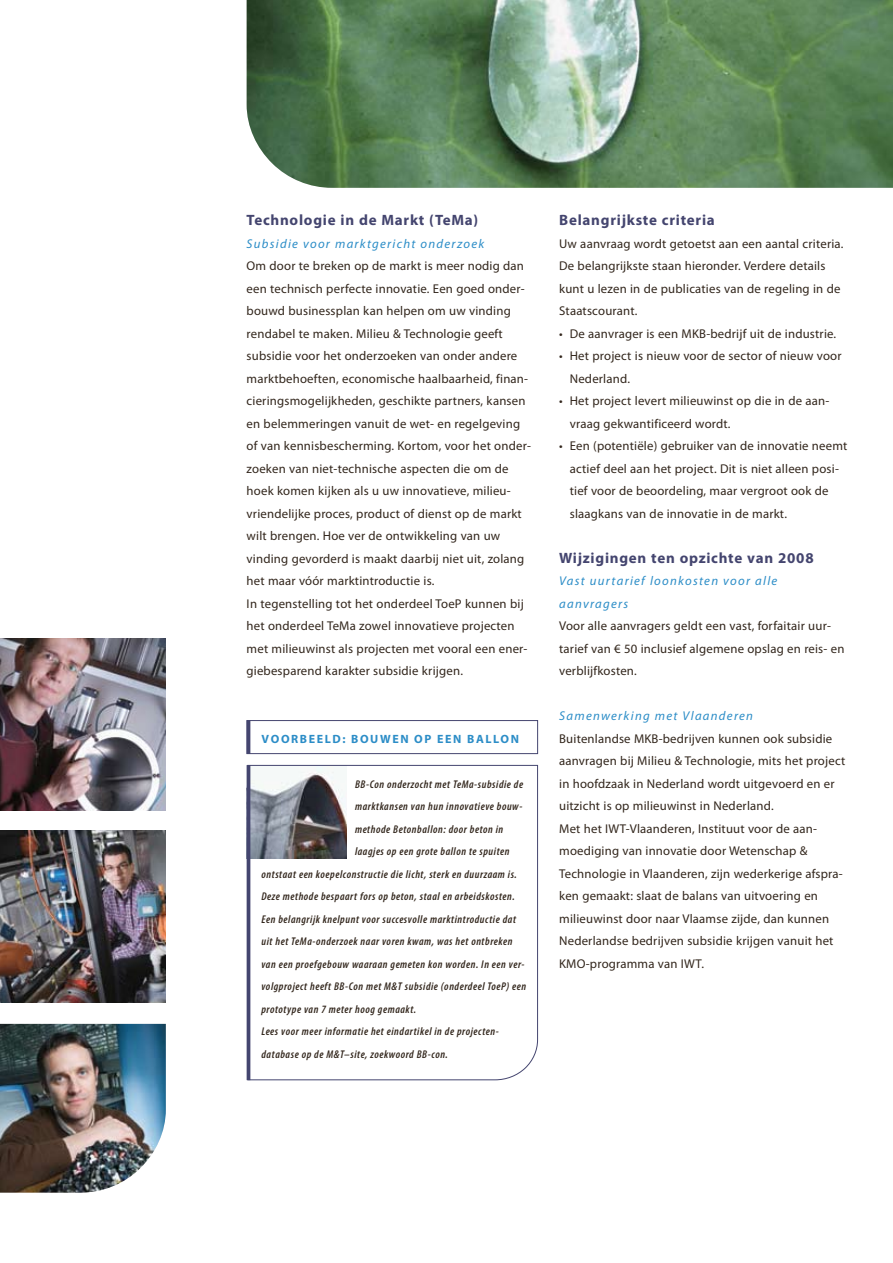
<style>
.page{position:relative;width:893px;height:1263px;background:#fff}
.page>*{position:absolute;margin:0;border:0;box-sizing:border-box;transform-origin:0 0}
.t1{font:700 15px "Myriad Pro";letter-spacing:.05em;color:#44456f}
.t2{font:12.75px/22.5px "Myriad Pro";letter-spacing:.015em;color:#32261c}
.t3{font:italic 12.75px/22.5px "Myriad Pro";letter-spacing:.1em;color:#2c8dc7}
.t4{font:700 12px "Myriad Pro";letter-spacing:.135em;color:#2c8dc7}
.t5{font:italic 600 condensed 11.25px "Myriad Pro";letter-spacing:.05em;color:#32261c}
</style>
<div class="page">
<img style="left:0;top:1024px;width:166px;height:169px">
<img style="left:0;top:638px;width:166px;height:173px">
<img style="left:0;top:830px;width:166px;height:172px">
<img style="left:247px;top:0;width:646px;height:188px">
<div style="left:247px;top:720px;width:291px;height:34px;border:1px solid #44456f"></div>
<hr style="left:247px;top:720px;width:3px;height:34px;background:#44456f">
<svg style="left:250px;top:765px;width:288px;height:315px"></svg>
<hr style="left:247px;top:765px;width:3px;height:315px;background:#44456f">
<p class="t1" style="left:247px;top:210px;width:233px">Technologie in de Markt (TeMa)</p>
<p class="t3" style="left:247px;top:232px;width:239px">Subsidie voor marktgericht onderzoek</p>
<p class="t2" style="left:247px;top:254px;width:286px">Om door te breken op de markt is meer nodig dan een technisch perfecte innovatie. Een goed onder&shy;bouwd businessplan kan helpen om uw vinding rendabel te maken. Milieu &amp; Technologie geeft subsidie voor het onderzoeken van onder andere marktbehoeften, economische haalbaarheid, finan&shy;cieringsmogelijkheden, geschikte partners, kansen en belemmeringen vanuit de wet- en regelgeving of van kennisbescherming. Kortom, voor het onder&shy;zoeken van niet-technische aspecten die om de hoek komen kijken als u uw innovatieve, milieu&shy;vriendelijke proces, product of dienst op de markt wilt brengen. Hoe ver de ontwikkeling van uw vinding gevorderd is maakt daarbij niet uit, zolang het maar vóór marktintroductie is.<br>In tegenstelling tot het onderdeel ToeP kunnen bij het onderdeel TeMa zowel innovatieve projecten met milieuwinst als projecten met vooral een ener&shy;giebesparend karakter subsidie krijgen.</p>
<p class="t4" style="left:262px;top:731px;width:259px">Voorbeeld: Bouwen op een ballon</p>
<p class="t5" style="left:355px;top:778px;width:170px">BB-Con onderzocht met TeMa-subsidie de</p>
<p class="t5" style="left:355px;top:800px;width:169px">marktkansen van hun innovatieve bouw-</p>
<p class="t5" style="left:355px;top:823px;width:150px">methode Betonballon: door beton in</p>
<p class="t5" style="left:355px;top:845px;width:156px">laagjes op een grote ballon te spuiten</p>
<p class="t5" style="left:261px;top:868px;width:257px">ontstaat een koepelconstructie die licht, sterk en duurzaam is.</p>
<p class="t5" style="left:261px;top:890px;width:255px">Deze methode bespaart fors op beton, staal en arbeidskosten.</p>
<p class="t5" style="left:261px;top:913px;width:256px">Een belangrijk knelpunt voor succesvolle marktintroductie dat</p>
<p class="t5" style="left:261px;top:935px;width:252px">uit het TeMa-onderzoek naar voren kwam, was het ontbreken</p>
<p class="t5" style="left:261px;top:958px;width:265px">van een proefgebouw waaraan gemeten kon worden. In een ver-</p>
<p class="t5" style="left:261px;top:980px;width:266px">volgproject heeft BB-Con met M&amp;T subsidie (onderdeel ToeP) een</p>
<p class="t5" style="left:261px;top:1003px;width:156px">prototype van 7 meter hoog gemaakt.</p>
<p class="t5" style="left:261px;top:1025px;width:238px">Lees voor meer informatie het eindartikel in de projecten-</p>
<p class="t5" style="left:261px;top:1048px;width:188px">database op de M&amp;T–site, zoekwoord BB-con.</p>
<p class="t1" style="left:559px;top:210px;width:157px">Belangrijkste criteria</p>
<p class="t2" style="left:559px;top:232px;width:286px">Uw aanvraag wordt getoetst aan een aantal criteria.<br>De belangrijkste staan hieronder. Verdere details kunt u lezen in de publicaties van de regeling in de Staatscourant.</p>
<p class="t2" style="left:559px;top:322px;width:279px">• De aanvrager is een MKB-bedrijf uit de industrie.</p>
<p class="t2" style="left:570px;top:344px;width:273px;text-indent:-11px">• Het project is nieuw voor de sector of nieuw voor<br>Nederland.</p>
<p class="t2" style="left:570px;top:389px;width:261px;text-indent:-11px">• Het project levert milieuwinst op die in de aan&shy;vraag gekwantificeerd wordt.</p>
<p class="t2" style="left:570px;top:434px;width:279px;text-indent:-11px">• Een (potentiële) gebruiker van de innovatie neemt actief deel aan het project. Dit is niet alleen posi&shy;tief voor de beoordeling, maar vergroot ook de slaagkans van de innovatie in de markt.</p>
<p class="t1" style="left:559px;top:548px;width:256px">Wijzigingen ten opzichte van 2008</p>
<p class="t3" style="left:559px;top:569px;width:220px">Vast uurtarief loonkosten voor alle aanvragers</p>
<p class="t2" style="left:559px;top:614px;width:287px">Voor alle aanvragers geldt een vast, forfaitair uur&shy;tarief van € 50 inclusief algemene opslag en reis- en verblijfkosten.</p>
<p class="t3" style="left:559px;top:704px;width:195px">Samenwerking met Vlaanderen</p>
<p class="t2" style="left:559px;top:727px;width:288px">Buitenlandse MKB-bedrijven kunnen ook subsidie aanvragen bij Milieu &amp; Technologie, mits het project in hoofdzaak in Nederland wordt uitgevoerd en er uitzicht is op milieuwinst in Nederland.<br>Met het IWT-Vlaanderen, Instituut voor de aan&shy;moediging van innovatie door Wetenschap &amp; Technologie in Vlaanderen, zijn wederkerige afspra&shy;ken gemaakt: slaat de balans van uitvoering en milieuwinst door naar Vlaamse zijde, dan kunnen Nederlandse bedrijven subsidie krijgen vanuit het KMO-programma van IWT.</p>
</div>
